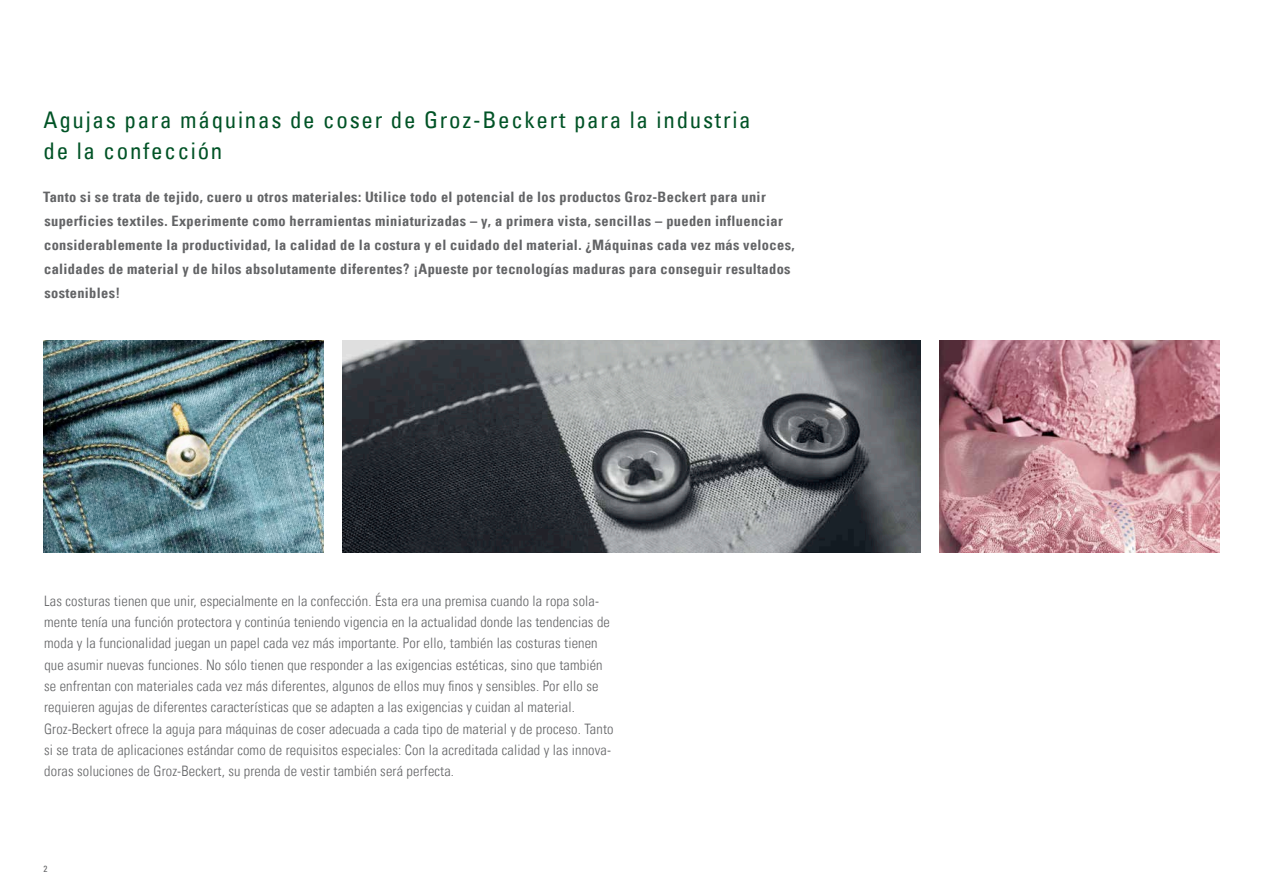
<style>
.page{position:relative;width:1263px;height:893px;background:#fff}
.page>*{position:absolute;margin:0;border:0;box-sizing:border-box;transform-origin:0 0}
.t1{font:condensed 22.95px/32px "Univers Com 57";letter-spacing:.075em;color:#005326}
.t2{font:14.4px/21.3px "Univers Com 47 Light Cond";letter-spacing:.01em;color:#636466}
.t3{font:14.4px/23.9px "Univers Com 67 Bold Cond";letter-spacing:.025em;color:#636466}
.t4{font:condensed 9px "Univers Com 57";color:#636466}
</style>
<div class="page">
<img style="left:342px;top:340px;width:579px;height:213px">
<img style="left:44px;top:340px;width:279px;height:213px">
<img style="left:940px;top:340px;width:279px;height:213px">
<h1 class="t1" style="left:44px;top:103px;width:709px">Agujas para máquinas de coser de Groz-Beckert para la industria de la confección</h1>
<p class="t3" style="left:43px;top:185px;width:753px">Tanto si se trata de tejido, cuero u otros materiales: Utilice todo el potencial de los productos Groz-Beckert para unir superficies textiles. Experimente como herramientas miniaturizadas – y, a primera vista, sencillas – pueden influenciar considerablemente la productividad, la calidad de la costura y el cuidado del material. ¿Máquinas cada vez más veloces, calidades de material y de hilos absolutamente diferentes? ¡Apueste por tecnologías maduras para conseguir resultados sostenibles!</p>
<p class="t2" style="left:44px;top:590px;width:571px">Las costuras tienen que unir, especialmente en la confección. Ésta era una premisa cuando la ropa sola&shy;mente tenía una función protectora y continúa teniendo vigencia en la actualidad donde las tendencias de moda y la funcionalidad juegan un papel cada vez más importante. Por ello, también las costuras tienen que asumir nuevas funciones. No sólo tienen que responder a las exigencias estéticas, sino que también se enfrentan con materiales cada vez más diferentes, algunos de ellos muy finos y sensibles. Por ello se requieren agujas de diferentes características que se adapten a las exigencias y cuidan al material.<br>Groz-Beckert ofrece la aguja para máquinas de coser adecuada a cada tipo de material y de proceso. Tanto si se trata de aplicaciones estándar como de requisitos especiales: Con la acreditada calidad y las innova&shy;doras soluciones de Groz-Beckert, su prenda de vestir también será perfecta.</p>
<p class="t4" style="left:44px;top:863px;width:5px">2</p>
</div>
